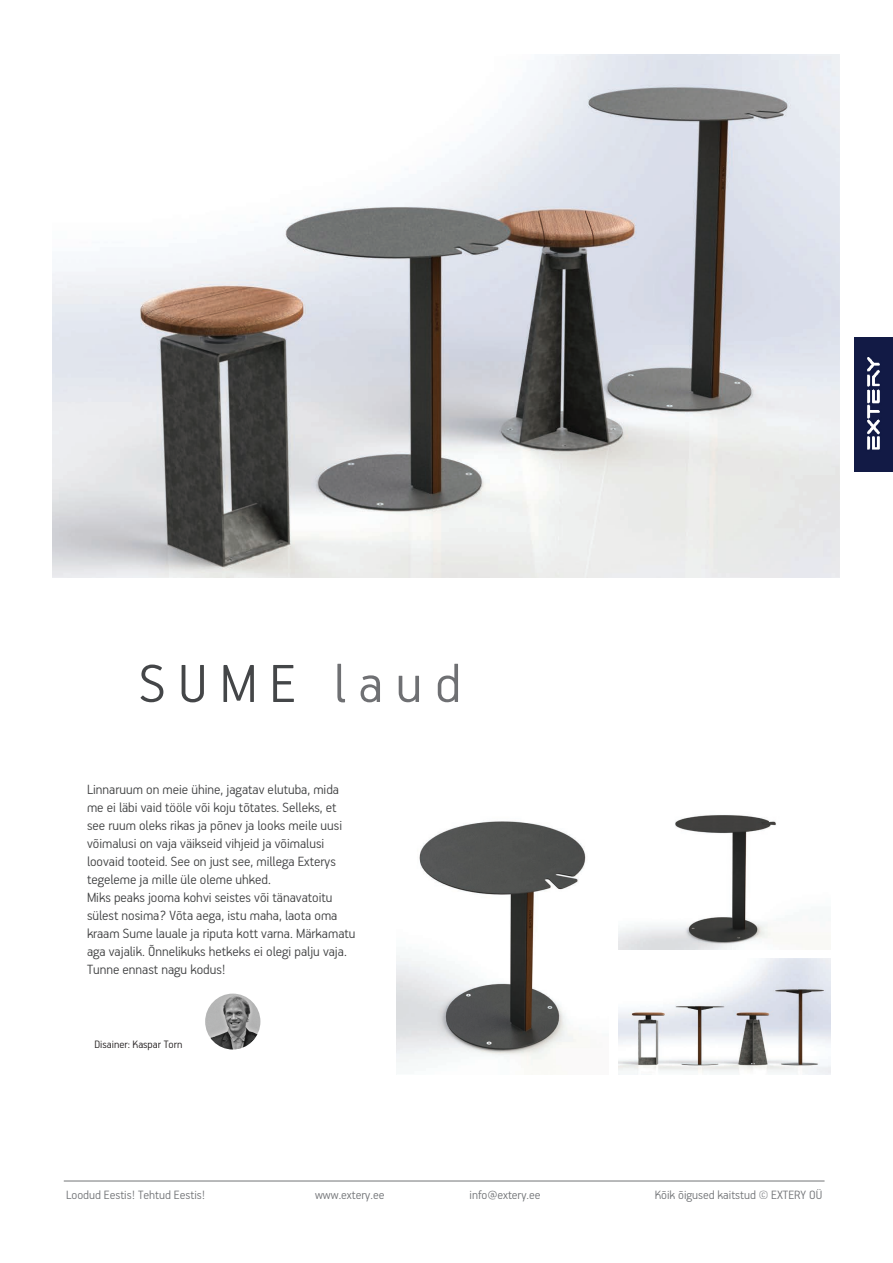
<style>
.page{position:relative;width:893px;height:1263px;background:#fff}
.page>*{position:absolute;margin:0;border:0;box-sizing:border-box;transform-origin:0 0}
.t1{font:300 60px "Extery PF Handbook Pro";color:#444648}
.t2{font:300 15px/18px "Extery PF Handbook Pro";color:#414243}
.t3{font:300 13.5px "PF Handbook Pro";color:#727477}
.t4{font:300 13.5px "Extery PF Handbook Pro";color:#727477}
.t5{font:300 12px "Extery PF Handbook Pro";color:#231f20}
.s1{color:#6f7073}
</style>
<div class="page">
<hr style="left:64px;top:1180px;width:760px;height:1px;background:#727476">
<img style="left:52px;top:54px;width:787px;height:523px">
<img style="left:396px;top:821px;width:190px;height:242px">
<img style="left:619px;top:815px;width:157px;height:134px">
<img style="left:619px;top:958px;width:211px;height:117px">
<img style="left:855px;top:337px;width:38px;height:135px">
<img style="left:205px;top:993px;width:55px;height:56px;border-radius:28px">
<h1 class="t1" style="left:139px;top:654px;width:323px">S U M E <span class="s1">l a u d</span></h1>
<p class="t2" style="left:87px;top:780px;width:270px">Linnaruum on meie ühine, jagatav elutuba, mida me ei läbi vaid tööle või koju tõtates. Selleks, et see ruum oleks rikas ja põnev ja looks meile uusi võimalusi on vaja väikseid vihjeid ja võimalusi loovaid tooteid. See on just see, millega Exterys tegeleme ja mille üle oleme uhked.<br>Miks peaks jooma kohvi seistes või tänavatoitu sülest nosima? Võta aega, istu maha, laota oma kraam Sume lauale ja riputa kott varna. Märkamatu aga vajalik. Õnnelikuks hetkeks ei olegi palju vaja.<br>Tunne ennast nagu kodus!</p>
<p class="t5" style="left:94px;top:1038px;width:89px">Disainer: Kaspar Torn</p>
<p class="t3" style="left:66px;top:1186px;width:141px">Loodud Eestis! Tehtud Eestis!</p>
<p class="t3" style="left:315px;top:1186px;width:71px">www.extery.ee</p>
<p class="t3" style="left:469px;top:1186px;width:73px">info@extery.ee</p>
<p class="t4" style="left:655px;top:1188px;width:169px">Kõik õigused kaitstud © EXTERY OÜ</p>
</div>
